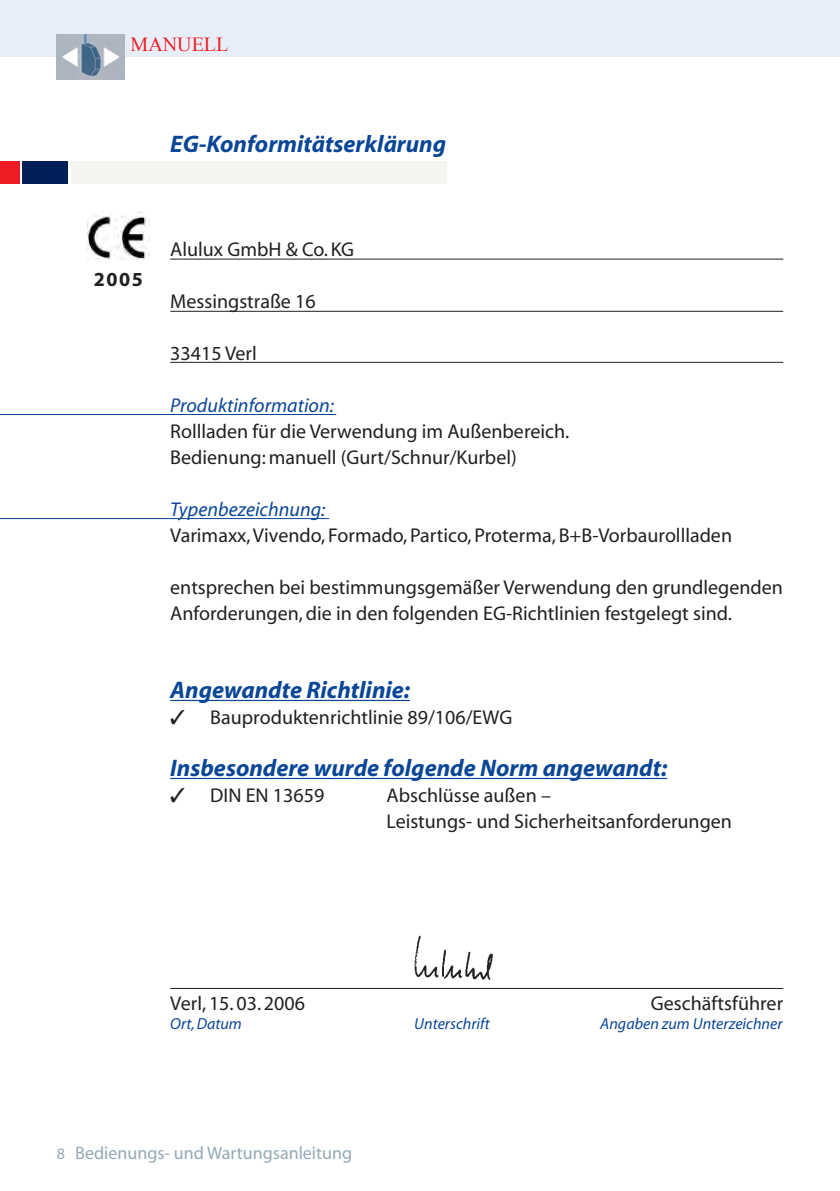
<style>
.page{position:relative;width:840px;height:1191px;background:#fff}
.page>*{position:absolute;margin:0;border:0;box-sizing:border-box;transform-origin:0 0}
.t1{font:24px "Myriad MM It 700 600";letter-spacing:.035em;color:#0a4697}
.t2{font:20px/26px "Myriad MM 400 600";color:#231f20}
.t3{font:20px "Myriad MM It 400 600";color:#0a4697}
.t4{font:20px "Times New Roman";color:#ee1d23}
.t5{font:20px "Myriad MM 700 600";color:#231f20}
.t6{font:18px "Myriad MM 400 600";color:#93a9b5}
.t7{font:16px "Myriad MM It 400 600";color:#0a4697}
.s1{font-size:16px}
</style>
<div class="page">
<div style="left:0;top:0;width:839px;height:57px;background:#e8eef8"></div>
<img style="left:57px;top:34px;width:68px;height:45px">
<hr style="left:170px;top:700px;width:239px;height:1px;background:#0a4697">
<hr style="left:170px;top:778px;width:496px;height:1px;background:#0a4697">
<hr style="left:170px;top:259px;width:612px;height:1px;background:#231f20">
<hr style="left:170px;top:311px;width:612px;height:1px;background:#231f20">
<hr style="left:170px;top:362px;width:612px;height:1px;background:#231f20">
<hr style="left:170px;top:988px;width:612px;height:1px;background:#231f20">
<hr style="left:0;top:414px;width:336px;height:1px;background:#0a4697">
<hr style="left:0;top:518px;width:329px;height:1px;background:#0a4697">
<img style="left:414px;top:935px;width:79px;height:45px">
<img style="left:87px;top:212px;width:62px;height:47px">
<div style="left:0;top:162px;width:20px;height:22px;background:#ee1d23"></div>
<div style="left:23px;top:162px;width:45px;height:22px;background:#001f5a"></div>
<div style="left:71px;top:162px;width:375px;height:22px;background:#f3f5ef"></div>
<p class="t4" style="left:130px;top:31px;width:99px">MANUELL</p>
<p class="t1" style="left:170px;top:132px;width:276px">EG-Konformitätserklärung</p>
<p class="t5" style="left:94px;top:269px;width:51px">2005</p>
<p class="t2" style="left:170px;top:237px;width:185px">Alulux GmbH &amp; Co. KG</p>
<p class="t2" style="left:170px;top:289px;width:147px">Messingstraße 16</p>
<p class="t2" style="left:170px;top:341px;width:88px">33415 Verl</p>
<p class="t3" style="left:170px;top:395px;width:165px">Produktinformation:</p>
<p class="t2" style="left:170px;top:419px;width:400px">Rollladen für die Verwendung im Außenbereich.<br>Bedienung: manuell (Gurt/Schnur/Kurbel)</p>
<p class="t3" style="left:170px;top:499px;width:156px">Typenbezeichnung:</p>
<p class="t2" style="left:170px;top:523px;width:563px">Varimaxx, Vivendo, Formado, Partico, Proterma, B+B-Vorbaurollladen</p>
<p class="t2" style="left:170px;top:575px;width:614px">entsprechen bei bestimmungsgemäßer Verwendung den grundlegenden<br>Anforderungen, die in den folgenden EG-Richtlinien festgelegt sind.</p>
<p class="t1" style="left:170px;top:678px;width:240px">Angewandte Richtlinie:</p>
<p class="t2" style="left:170px;top:705px;width:343px">✓ Bauproduktenrichtlinie 89/106/EWG</p>
<p class="t1" style="left:170px;top:756px;width:497px">Insbesondere wurde folgende Norm angewandt:</p>
<p class="t2" style="left:170px;top:783px;width:155px">✓ DIN EN 13659</p>
<p class="t2" style="left:386px;top:783px;width:347px">Abschlüsse außen –<br>Leistungs- und Sicherheitsanforderungen</p>
<p class="t2" style="left:170px;top:991px;width:136px">Verl, 15. 03. 2006</p>
<p class="t2" style="left:650px;top:991px;width:134px">Geschäftsführer</p>
<p class="t7" style="left:170px;top:1016px;width:73px">Ort, Datum</p>
<p class="t7" style="left:414px;top:1016px;width:77px">Unterschrift</p>
<p class="t7" style="left:600px;top:1016px;width:183px">Angaben zum Unterzeichner</p>
<p class="t6" style="left:57px;top:1144px;width:297px"><span class="s1">8</span> Bedienungs- und Wartungsanleitung</p>
</div>
